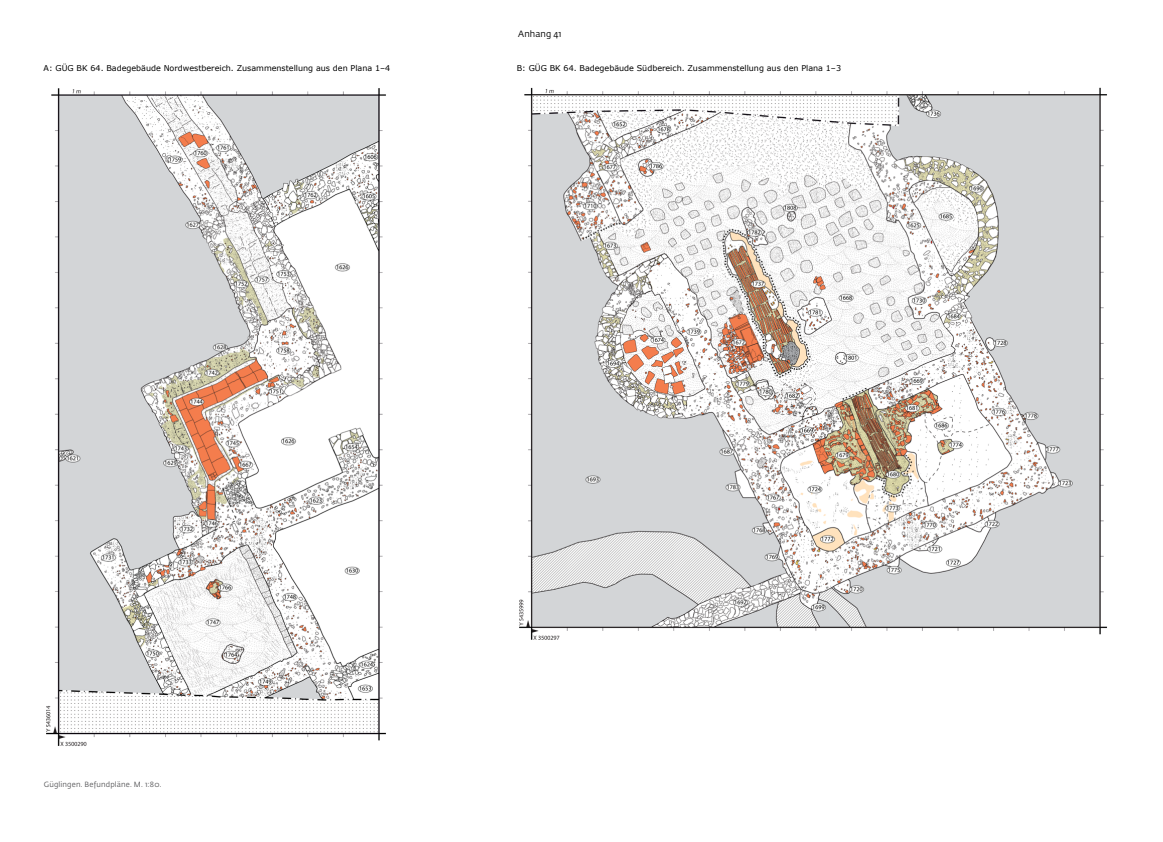
<style>
.page{position:relative;width:1163px;height:842px;background:#fff}
.page>*{position:absolute;margin:0;border:0;box-sizing:border-box;transform-origin:0 0}
.t1{font:9px "Fedra Sans Pro";letter-spacing:.01em;color:#000}
.t2{font:8px "Verdana";color:#000}
.t3{font:7.5px "Fedra Sans Pro";letter-spacing:.02em;color:#58585a}
</style>
<div class="page">
<img style="left:46px;top:88px;width:340px;height:658px">
<img style="left:519px;top:87px;width:588px;height:553px">
<p class="t1" style="left:518px;top:27px;width:45px">Anhang 41</p>
<p class="t2" style="left:44px;top:63px;width:348px">A: GÜG BK 64. Badegebäude Nordwestbereich. Zusammenstellung aus den Plana 1–4</p>
<p class="t2" style="left:516px;top:63px;width:326px">B: GÜG BK 64. Badegebäude Südbereich. Zusammenstellung aus den Plana 1–3</p>
<p class="t3" style="left:44px;top:779px;width:119px">Güglingen. Befundpläne. M. 1:80.</p>
</div>
